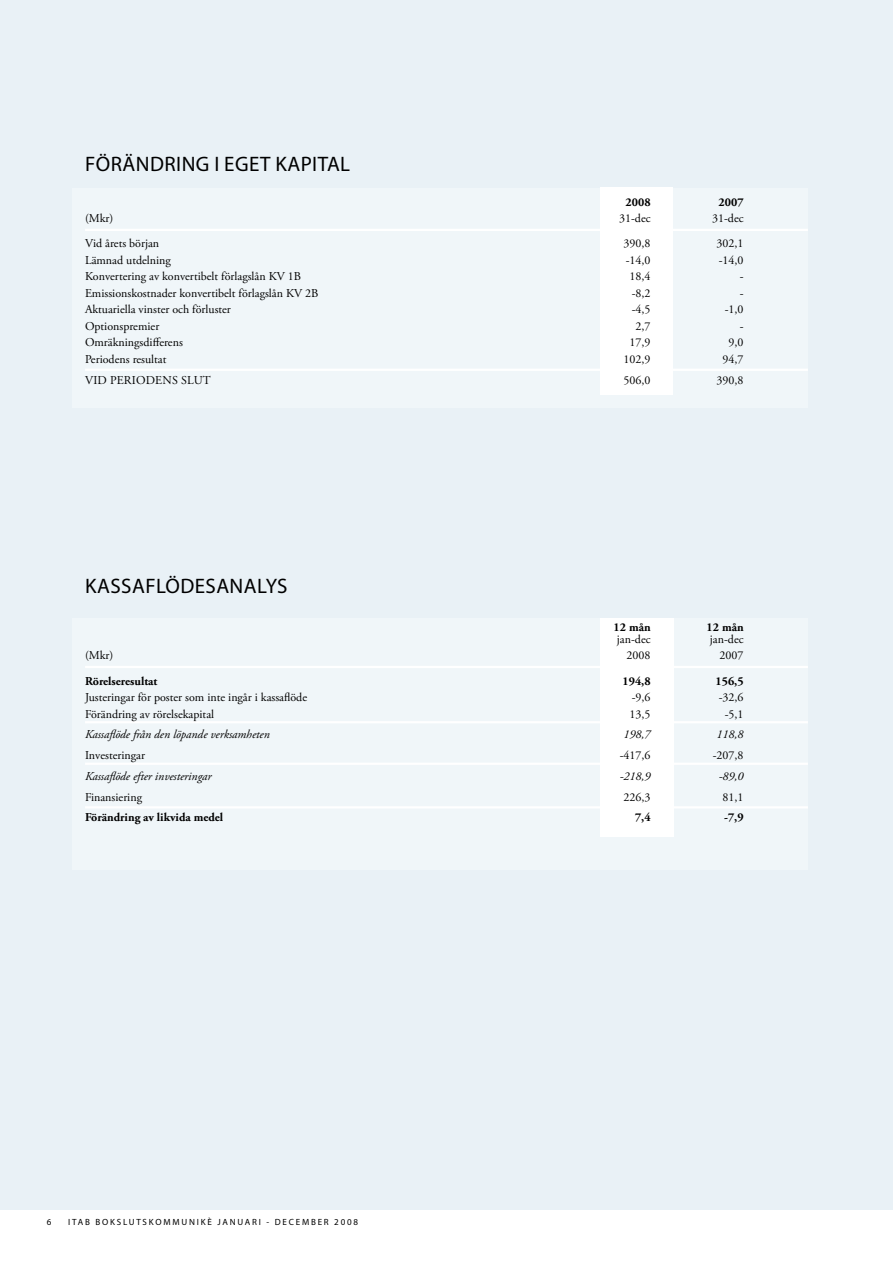
<style>
.page{position:relative;width:893px;height:1263px;background:#fff}
.page>*{position:absolute;margin:0;border:0;box-sizing:border-box;transform-origin:0 0}
.t1{font:21px "Myriad Pro";letter-spacing:.02em;color:#000}
.t2{font:12px "Adobe Garamond Pro";color:#000}
.t3{font:italic 12px "Adobe Garamond Pro";color:#000}
.t4{font:700 12px "Adobe Garamond Pro";color:#000}
.t5{font:9px "Myriad Pro";letter-spacing:.2em;color:#000}
</style>
<div class="page">
<div style="left:0;top:0;width:893px;height:1209px;background:#e9f1f6"></div>
<div style="left:72px;top:188px;width:736px;height:220px;background:#f0f6f9"></div>
<div style="left:72px;top:619px;width:736px;height:251px;background:#f0f6f9"></div>
<div style="left:600px;top:188px;width:72px;height:207px;background:#fff"></div>
<div style="left:601px;top:619px;width:73px;height:218px;background:#fff"></div>
<hr style="left:85px;top:229px;width:723px;height:2px;background:#fff">
<hr style="left:85px;top:369px;width:723px;height:2px;background:#fff">
<hr style="left:85px;top:666px;width:723px;height:2px;background:#fff">
<hr style="left:85px;top:721px;width:723px;height:2px;background:#fff">
<hr style="left:85px;top:763px;width:723px;height:2px;background:#fff">
<hr style="left:85px;top:806px;width:723px;height:2px;background:#fff">
<h1 class="t1" style="left:85px;top:151px;width:266px">FÖRÄNDRING I EGET KAPITAL</h1>
<p class="t4" style="left:626px;top:195px;width:26px">2008</p>
<p class="t4" style="left:719px;top:195px;width:26px">2007</p>
<p class="t2" style="left:85px;top:211px;width:30px">(Mkr)</p>
<p class="t2" style="left:619px;top:211px;width:33px">31-dec</p>
<p class="t2" style="left:712px;top:211px;width:33px">31-dec</p>
<p class="t2" style="left:85px;top:236px;width:76px">Vid årets början</p>
<p class="t2" style="left:624px;top:236px;width:28px">390,8</p>
<p class="t2" style="left:717px;top:236px;width:28px">302,1</p>
<p class="t2" style="left:85px;top:253px;width:87px">Lämnad utdelning</p>
<p class="t2" style="left:626px;top:253px;width:26px">-14,0</p>
<p class="t2" style="left:719px;top:253px;width:26px">-14,0</p>
<p class="t2" style="left:85px;top:269px;width:218px">Konvertering av konvertibelt förlagslån KV 1B</p>
<p class="t2" style="left:630px;top:269px;width:22px">18,4</p>
<p class="t2" style="left:740px;top:269px;width:5px">-</p>
<p class="t2" style="left:85px;top:286px;width:235px">Emissionskostnader konvertibelt förlagslån KV 2B</p>
<p class="t2" style="left:632px;top:286px;width:20px">-8,2</p>
<p class="t2" style="left:740px;top:286px;width:5px">-</p>
<p class="t2" style="left:85px;top:302px;width:147px">Aktuariella vinster och förluster</p>
<p class="t2" style="left:632px;top:302px;width:20px">-4,5</p>
<p class="t2" style="left:725px;top:302px;width:20px">-1,0</p>
<p class="t2" style="left:85px;top:319px;width:76px">Optionspremier</p>
<p class="t2" style="left:636px;top:319px;width:16px">2,7</p>
<p class="t2" style="left:740px;top:319px;width:5px">-</p>
<p class="t2" style="left:85px;top:335px;width:99px">Omräkningsdifferens</p>
<p class="t2" style="left:630px;top:335px;width:22px">17,9</p>
<p class="t2" style="left:729px;top:335px;width:16px">9,0</p>
<p class="t2" style="left:85px;top:352px;width:83px">Periodens resultat</p>
<p class="t2" style="left:624px;top:352px;width:28px">102,9</p>
<p class="t2" style="left:723px;top:352px;width:22px">94,7</p>
<p class="t2" style="left:85px;top:373px;width:34px">Vid periodens</p>
<p class="t2" style="left:181px;top:373px;width:9px">slut</p>
<p class="t2" style="left:624px;top:373px;width:28px">506,0</p>
<p class="t2" style="left:717px;top:373px;width:28px">390,8</p>
<h1 class="t1" style="left:85px;top:573px;width:25px">Kassafl</h1>
<h1 class="t1" style="left:166px;top:573px;width:28px">ödesanal</h1>
<h1 class="t1" style="left:266px;top:573px;width:21px">ys</h1>
<p class="t4" style="left:614px;top:620px;width:38px">12 mån</p>
<p class="t4" style="left:707px;top:620px;width:38px">12 mån</p>
<p class="t2" style="left:617px;top:632px;width:35px">jan-dec</p>
<p class="t2" style="left:710px;top:632px;width:35px">jan-dec</p>
<p class="t2" style="left:85px;top:648px;width:30px">(Mkr)</p>
<p class="t2" style="left:627px;top:648px;width:25px">2008</p>
<p class="t2" style="left:720px;top:648px;width:25px">2007</p>
<p class="t4" style="left:85px;top:674px;width:74px">Rörelseresultat</p>
<p class="t4" style="left:622px;top:674px;width:30px">194,8</p>
<p class="t4" style="left:715px;top:674px;width:30px">156,5</p>
<p class="t2" style="left:85px;top:690px;width:224px">Justeringar för poster som inte ingår i kassaflöde</p>
<p class="t2" style="left:632px;top:690px;width:20px">-9,6</p>
<p class="t2" style="left:719px;top:690px;width:26px">-32,6</p>
<p class="t2" style="left:85px;top:706px;width:131px">Förändring av rörelsekapital</p>
<p class="t2" style="left:630px;top:706px;width:22px">13,5</p>
<p class="t2" style="left:725px;top:706px;width:20px">-5,1</p>
<p class="t3" style="left:85px;top:727px;width:186px">Kassaflöde från den löpande verksamheten</p>
<p class="t3" style="left:624px;top:727px;width:28px">198,7</p>
<p class="t3" style="left:717px;top:727px;width:28px">118,8</p>
<p class="t2" style="left:85px;top:748px;width:61px">Investeringar</p>
<p class="t2" style="left:620px;top:748px;width:32px">-417,6</p>
<p class="t2" style="left:713px;top:748px;width:32px">-207,8</p>
<p class="t3" style="left:85px;top:769px;width:128px">Kassaflöde efter investeringar</p>
<p class="t3" style="left:620px;top:769px;width:32px">-218,9</p>
<p class="t3" style="left:719px;top:769px;width:26px">-89,0</p>
<p class="t2" style="left:85px;top:789px;width:59px">Finansiering</p>
<p class="t2" style="left:624px;top:789px;width:28px">226,3</p>
<p class="t2" style="left:723px;top:789px;width:22px">81,1</p>
<p class="t4" style="left:85px;top:810px;width:140px">Förändring av likvida medel</p>
<p class="t4" style="left:635px;top:810px;width:17px">7,4</p>
<p class="t4" style="left:724px;top:810px;width:21px">-7,9</p>
<p class="t5" style="left:47px;top:1216px;width:6px">6</p>
<p class="t5" style="left:68px;top:1216px;width:291px">ITAB BOKSLUTSKOMMUNIKÈ JANUARI - DECEMBER 2008</p>
</div>
